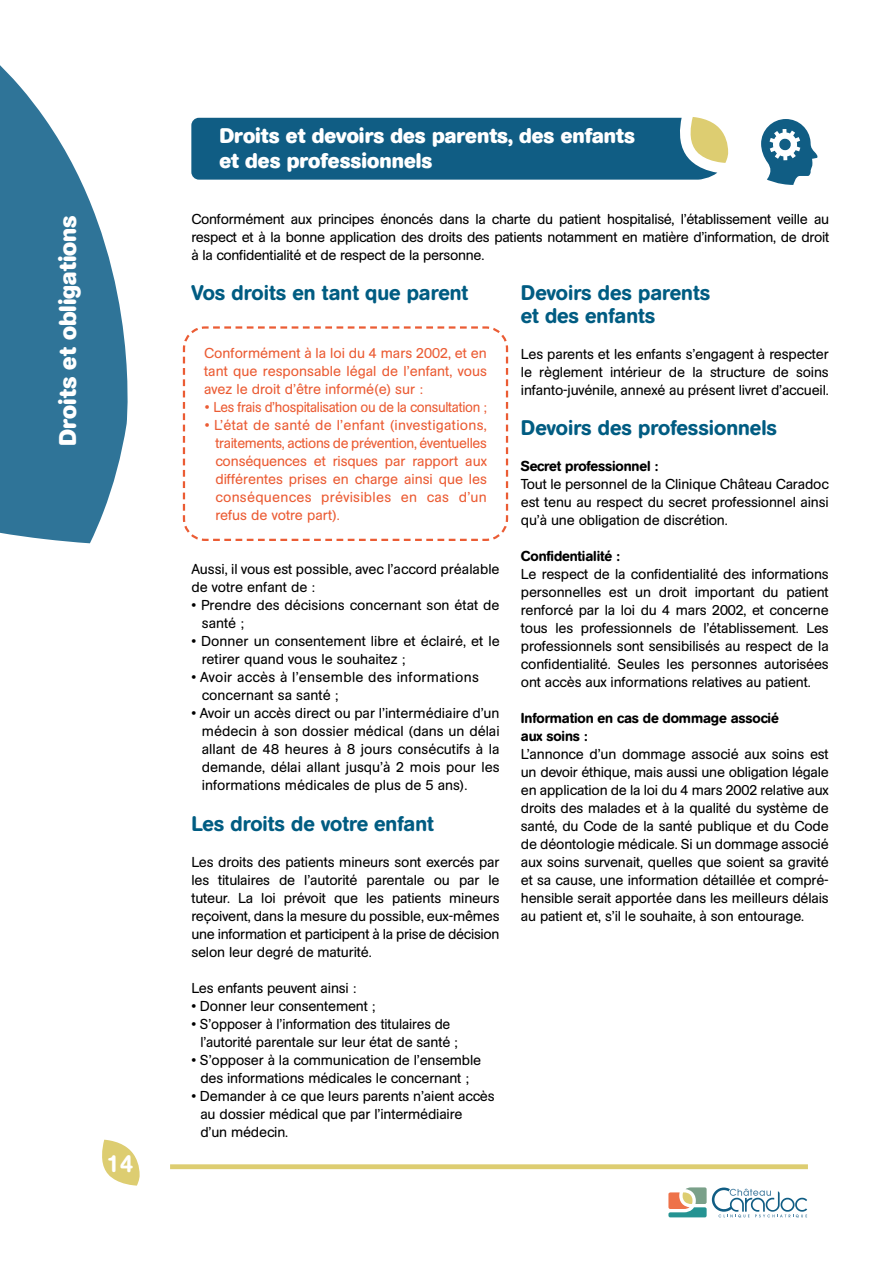
<style>
.page{position:relative;width:893px;height:1263px;background:#fff}
.page>*{position:absolute;margin:0;border:0;box-sizing:border-box;transform-origin:0 0}
.t1{font:700 24px "AG Book Rounded";color:#fff}
.t2{font:500 24px "AG Book Rounded";color:#fff}
.t3{font:500 21px/22.5px "AG Book Rounded";color:#005c82}
.t4{font:700 21px/25.2px "AG Book Rounded";color:#fff}
.t5{font:14.25px/18px "AG Book Rounded";letter-spacing:-.01em;color:#000;text-align:justify}
.t6{font:14.25px/18px "AG Book Rounded";color:#eb5c34;text-align:justify}
.t7{font:500 14.25px/18px "AG Book Rounded";letter-spacing:-.01em;color:#000}
.t8{font:14.25px/18px "AG Book Rounded";letter-spacing:.02em;color:#000}
.t9{font:14.25px "AG Book Rounded";letter-spacing:-.02em;color:#eb5c34}
</style>
<div class="page">
<svg style="left:182px;top:326px;width:327px;height:215px"></svg>
<svg style="left:761px;top:119px;width:57px;height:66px"></svg>
<svg style="left:191px;top:117px;width:538px;height:63px;background:#246a8a"></svg>
<svg style="left:0;top:65px;width:128px;height:478px;fill:#2f7498"></svg>
<div style="left:170px;top:1164px;width:638px;height:5px;background:#ddcd71"></div>
<svg style="left:668px;top:1187px;width:139px;height:30px"></svg>
<svg style="left:102px;top:1140px;width:38px;height:45px"></svg>
<h1 class="t1" style="left:54px;top:446px;width:232px;rotate:-90deg">Droits et obligations</h1>
<h1 class="t2" style="left:106px;top:1150px;width:28px">14</h1>
<h2 class="t4" style="left:219px;top:124px;width:417px">Droits et devoirs des parents, des enfants et des professionnels</h2>
<p class="t5" style="left:191px;top:210px;width:639px">Conformément aux principes énoncés dans la charte du patient hospitalisé, l’établissement veille au respect et à la bonne application des droits des patients notamment en matière d’information, de droit à la confidentialité et de respect de la personne.</p>
<h2 class="t3" style="left:191px;top:282px;width:278px">Vos droits en tant que parent</h2>
<h2 class="t3" style="left:521px;top:282px;width:191px">Devoirs des parents et des enfants</h2>
<p class="t5" style="left:521px;top:345px;width:309px">Les parents et les enfants s’engagent à respecter le règlement intérieur de la structure de soins infanto-juvénile, annexé au présent livret d’accueil.</p>
<h2 class="t3" style="left:521px;top:417px;width:258px">Devoirs des professionnels</h2>
<p class="t7" style="left:521px;top:457px;width:139px">Secret professionnel :</p>
<p class="t5" style="left:521px;top:475px;width:309px">Tout le personnel de la Clinique Château Caradoc est tenu au respect du secret professionnel ainsi qu’à une obligation de discrétion.</p>
<p class="t7" style="left:521px;top:547px;width:100px">Confidentialité :</p>
<p class="t5" style="left:521px;top:565px;width:309px">Le respect de la confidentialité des informations personnelles est un droit important du patient renforcé par la loi du 4 mars 2002, et concerne tous les professionnels de l’établissement. Les professionnels sont sensibilisés au respect de la confidentialité. Seules les personnes autorisées ont accès aux informations relatives au patient.</p>
<p class="t7" style="left:521px;top:709px;width:259px">Information en cas de dommage associé aux soins :</p>
<p class="t5" style="left:521px;top:745px;width:309px">L’annonce d’un dommage associé aux soins est un devoir éthique, mais aussi une obligation légale en application de la loi du 4 mars 2002 relative aux droits des malades et à la qualité du système de santé, du Code de la santé publique et du Code de déontologie médicale. Si un dommage associé aux soins survenait, quelles que soient sa gravité et sa cause, une information détaillée et compré&shy;hensible serait apportée dans les meilleurs délais au patient et, s’il le souhaite, à son entourage.</p>
<p class="t6" style="left:204px;top:344px;width:284px">Conformément à la loi du 4 mars 2002, et en tant que responsable légal de l’enfant, vous avez le droit d’être informé(e) sur :</p>
<p class="t9" style="left:205px;top:399px;width:284px">• Les frais d’hospitalisation ou de la consultation ;</p>
<p class="t6" style="left:215px;top:416px;width:273px;text-indent:-10px">• L’état de santé de l’enfant (investigations, traitements, actions de prévention, éventuelles conséquences et risques par rapport aux différentes prises en charge ainsi que les conséquences prévisibles en cas d’un refus de votre part).</p>
<p class="t5" style="left:191px;top:560px;width:310px">Aussi, il vous est possible, avec l’accord préalable de votre enfant de :</p>
<p class="t5" style="left:202px;top:596px;width:299px;text-indent:-11px">• Prendre des décisions concernant son état de santé ;</p>
<p class="t5" style="left:202px;top:632px;width:299px;text-indent:-11px">• Donner un consentement libre et éclairé, et le retirer quand vous le souhaitez ;</p>
<p class="t8" style="left:202px;top:668px;width:278px;text-indent:-11px">• Avoir accès à l’ensemble des informations concernant sa santé ;</p>
<p class="t5" style="left:202px;top:704px;width:299px;text-indent:-11px">• Avoir un accès direct ou par l’intermédiaire d’un médecin à son dossier médical (dans un délai allant de 48 heures à 8 jours consécutifs à la demande, délai allant jusqu’à 2 mois pour les informations médicales de plus de 5 ans).</p>
<h2 class="t3" style="left:191px;top:813px;width:244px">Les droits de votre enfant</h2>
<p class="t5" style="left:191px;top:853px;width:310px">Les droits des patients mineurs sont exercés par les titulaires de l’autorité parentale ou par le tuteur. La loi prévoit que les patients mineurs reçoivent, dans la mesure du possible, eux-mêmes une information et participent à la prise de décision selon leur degré de maturité.</p>
<p class="t5" style="left:191px;top:979px;width:166px">Les enfants peuvent ainsi :</p>
<p class="t5" style="left:191px;top:997px;width:185px">• Donner leur consentement ;</p>
<p class="t5" style="left:200px;top:1015px;width:259px;text-indent:-9px">• S’opposer à l’information des titulaires de l’autorité parentale sur leur état de santé ;</p>
<p class="t5" style="left:191px;top:1051px;width:291px;text-align:center">• S’opposer à la communication de l’ensemble des informations médicales le concernant ;</p>
<p class="t5" style="left:200px;top:1087px;width:296px;text-align:left;text-indent:-9px">• Demander à ce que leurs parents n’aient accès au dossier médical que par l’intermédiaire<br>d’un médecin.</p>
</div>
